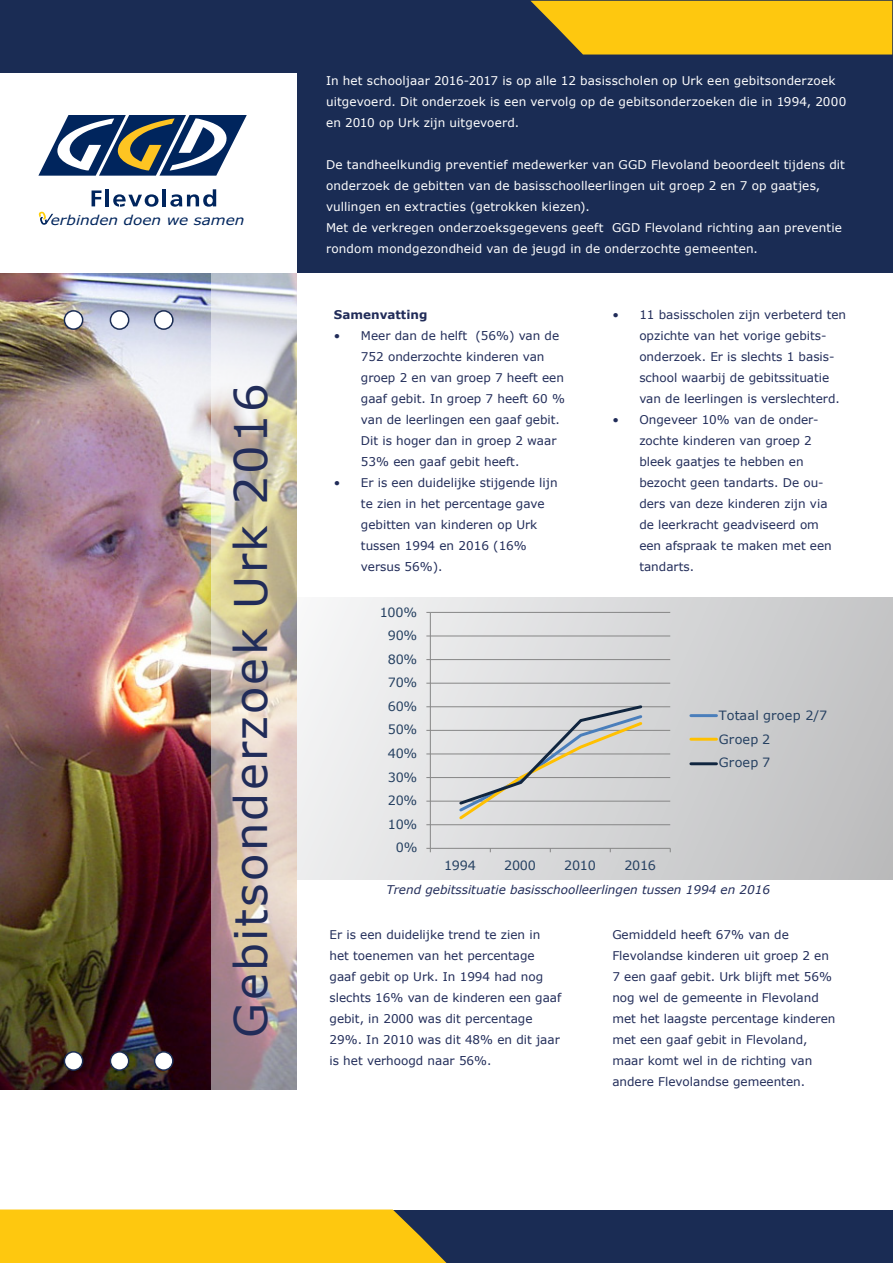
<style>
.page{position:relative;width:893px;height:1263px;background:#fff}
.page>*{position:absolute;margin:0;border:0;box-sizing:border-box;transform-origin:0 0}
.t1{font:45px "Verdana";letter-spacing:.05em;color:#212c59}
.t2{font:italic 13.5px "Verdana";color:#00255d;scale:1.13 1}
.t3{font:12.75px "Verdana";letter-spacing:-.02em;color:#254061}
.t4{font:12.75px/23.7px "Verdana";letter-spacing:.01em;color:#254061}
.t5{font:12px/21px "Verdana";color:#212c59}
.t6{font:12px/21px "Verdana";letter-spacing:.01em;color:#fff}
.t7{font:italic 12px "Verdana";color:#212c59}
.t8{font:700 12px "Verdana";color:#212c59}
</style>
<div class="page">
<div style="left:293px;top:597px;width:600px;height:283px;background:linear-gradient(to right,#f2f3f4,#bfbfc1)"></div>
<div style="left:0;top:0;width:893px;height:272px;background:#1a2c54"></div>
<svg style="left:531px;top:1px;width:361px;height:54px;background:#ebbb14"></svg>
<img style="left:0;top:273px;width:212px;height:817px">
<svg style="left:212px;top:273px;width:85px;height:817px;background:#cdbfb4"></svg>
<div style="left:64px;top:1052px;width:19px;height:18px;background:#fff;border-radius:50%"></div>
<div style="left:64px;top:1051px;width:19px;height:20px;border:2px solid #1a2c54;border-radius:50%"></div>
<div style="left:64px;top:311px;width:19px;height:18px;background:#fff;border-radius:50%"></div>
<div style="left:64px;top:310px;width:19px;height:20px;border:2px solid #1a2c54;border-radius:50%"></div>
<div style="left:110px;top:1052px;width:19px;height:18px;background:#fff;border-radius:50%"></div>
<div style="left:110px;top:1051px;width:19px;height:20px;border:2px solid #1a2c54;border-radius:50%"></div>
<div style="left:110px;top:311px;width:19px;height:18px;background:#fff;border-radius:50%"></div>
<div style="left:110px;top:310px;width:19px;height:20px;border:2px solid #1a2c54;border-radius:50%"></div>
<div style="left:155px;top:1052px;width:18px;height:18px;background:#fff;border-radius:50%"></div>
<div style="left:154px;top:1051px;width:20px;height:20px;border:2px solid #1a2c54;border-radius:50%"></div>
<div style="left:155px;top:311px;width:18px;height:18px;background:#fff;border-radius:50%"></div>
<div style="left:154px;top:310px;width:20px;height:20px;border:2px solid #1a2c54;border-radius:50%"></div>
<div style="left:0;top:73px;width:297px;height:199px;background:#fff"></div>
<svg style="left:92px;top:190px;width:10px;height:16px"></svg>
<hr style="left:106px;top:189px;width:3px;height:17px;background:#00255d">
<svg style="left:113px;top:194px;width:46px;height:13px"></svg>
<hr style="left:163px;top:189px;width:3px;height:17px;background:#00255d">
<svg style="left:170px;top:189px;width:46px;height:18px"></svg>
<svg style="left:38px;top:115px;width:209px;height:61px"></svg>
<svg style="left:39px;top:212px;width:14px;height:13px"></svg>
<div style="left:380px;top:1210px;width:513px;height:53px;background:#1a2c54"></div>
<svg style="left:0;top:1209px;width:446px;height:54px;background:#f1bf15"></svg>
<hr style="left:430px;top:824px;width:240px;height:1px;background:#868686">
<hr style="left:430px;top:801px;width:240px;height:1px;background:#868686">
<hr style="left:430px;top:777px;width:240px;height:1px;background:#868686">
<hr style="left:430px;top:753px;width:240px;height:1px;background:#868686">
<hr style="left:430px;top:730px;width:240px;height:1px;background:#868686">
<hr style="left:430px;top:706px;width:240px;height:1px;background:#868686">
<hr style="left:430px;top:683px;width:240px;height:1px;background:#868686">
<hr style="left:430px;top:659px;width:240px;height:1px;background:#868686">
<hr style="left:430px;top:635px;width:240px;height:1px;background:#868686">
<hr style="left:430px;top:612px;width:240px;height:1px;background:#868686">
<hr style="left:430px;top:612px;width:1px;height:236px;background:#868686">
<hr style="left:430px;top:848px;width:240px;height:1px;background:#868686">
<svg style="left:426px;top:848px;width:5px;height:4px"></svg>
<svg style="left:457px;top:703px;width:188px;height:119px;background:#cfd0ce"></svg>
<hr style="left:691px;top:714px;width:25px;height:3px;background:#4a7ebb">
<hr style="left:691px;top:738px;width:25px;height:3px;background:#ffc000">
<hr style="left:691px;top:762px;width:25px;height:3px;background:#10253f">
<p class="t2" style="left:51px;top:211px;width:173px">erbinden doen we samen</p>
<p class="t1" style="left:220px;top:1037px;width:655px;rotate:-90deg">Gebitsonderzoek Urk 2016</p>
<p class="t6" style="left:326px;top:70px;width:522px">In het schooljaar 2016-2017 is op alle 12 basisscholen op Urk een gebitsonderzoek uitgevoerd. Dit onderzoek is een vervolg op de gebitsonderzoeken die in 1994, 2000 en 2010 op Urk zijn uitgevoerd.</p>
<p class="t6" style="left:326px;top:154px;width:520px">De tandheelkundig preventief medewerker van GGD Flevoland beoordeelt tijdens dit onderzoek de gebitten van de basisschoolleerlingen uit groep 2 en 7 op gaatjes,</p>
<p class="t6" style="left:326px;top:196px;width:265px">vullingen en extracties (getrokken kiezen).</p>
<p class="t6" style="left:326px;top:217px;width:517px">Met de verkregen onderzoeksgegevens geeft GGD Flevoland richting aan preventie rondom mondgezondheid van de jeugd in de onderzochte gemeenten.</p>
<p class="t8" style="left:334px;top:306px;width:95px">Samenvatting</p>
<p class="t5" style="left:361px;top:325px;width:206px;text-indent:-27px">• Meer dan de helft (56%) van de<br>752 onderzochte kinderen van groep 2 en van groep 7 heeft een gaaf gebit. In groep 7 heeft 60 % van de leerlingen een gaaf gebit.<br>Dit is hoger dan in groep 2 waar<br>53% een gaaf gebit heeft.</p>
<p class="t5" style="left:361px;top:472px;width:198px;text-indent:-27px">• Er is een duidelijke stijgende lijn te zien in het percentage gave gebitten van kinderen op Urk tussen 1994 en 2016 (16% versus 56%).</p>
<p class="t3" style="left:380px;top:603px;width:39px">100%</p>
<p class="t3" style="left:388px;top:627px;width:31px">90%</p>
<p class="t3" style="left:388px;top:650px;width:31px">80%</p>
<p class="t3" style="left:388px;top:674px;width:31px">70%</p>
<p class="t3" style="left:388px;top:697px;width:31px">60%</p>
<p class="t3" style="left:388px;top:721px;width:31px">50%</p>
<p class="t3" style="left:388px;top:744px;width:31px">40%</p>
<p class="t3" style="left:388px;top:768px;width:31px">30%</p>
<p class="t3" style="left:388px;top:792px;width:31px">20%</p>
<p class="t3" style="left:388px;top:815px;width:31px">10%</p>
<p class="t3" style="left:396px;top:839px;width:23px">0%</p>
<p class="t5" style="left:639px;top:304px;width:208px;text-indent:-27px">• 11 basisscholen zijn verbeterd ten opzichte van het vorige gebits&shy;onderzoek. Er is slechts 1 basis&shy;school waarbij de gebitssituatie van de leerlingen is verslechterd.</p>
<p class="t5" style="left:639px;top:409px;width:194px;text-indent:-27px">• Ongeveer 10% van de onder&shy;zochte kinderen van groep 2 bleek gaatjes te hebben en bezocht geen tandarts. De ou&shy;ders van deze kinderen zijn via de leerkracht geadviseerd om een afspraak te maken met een tandarts.</p>
<p class="t4" style="left:719px;top:703px;width:110px">Totaal groep 2/7<br>Groep 2<br>Groep 7</p>
<p class="t3" style="left:444px;top:856px;width:33px">1994</p>
<p class="t3" style="left:504px;top:856px;width:33px">2000</p>
<p class="t3" style="left:564px;top:856px;width:33px">2010</p>
<p class="t3" style="left:624px;top:856px;width:33px">2016</p>
<p class="t7" style="left:386px;top:882px;width:385px">Trend gebitssituatie basisschoolleerlingen tussen 1994 en 2016</p>
<p class="t5" style="left:330px;top:924px;width:233px">Er is een duidelijke trend te zien in het toenemen van het percentage gaaf gebit op Urk. In 1994 had nog slechts 16% van de kinderen een gaaf gebit, in 2000 was dit percentage<br>29%. In 2010 was dit 48% en dit jaar is het verhoogd naar 56%.</p>
<p class="t5" style="left:612px;top:924px;width:178px">Gemiddeld heeft 67% van de</p>
<p class="t5" style="left:612px;top:945px;width:225px">Flevolandse kinderen uit groep 2 en 7 een gaaf gebit. Urk blijft met 56% nog wel de gemeente in Flevoland met het laagste percentage kinderen met een gaaf gebit in Flevoland,</p>
<p class="t5" style="left:612px;top:1050px;width:201px">maar komt wel in de richting van</p>
<p class="t5" style="left:612px;top:1071px;width:194px">andere Flevolandse gemeenten.</p>
</div>
